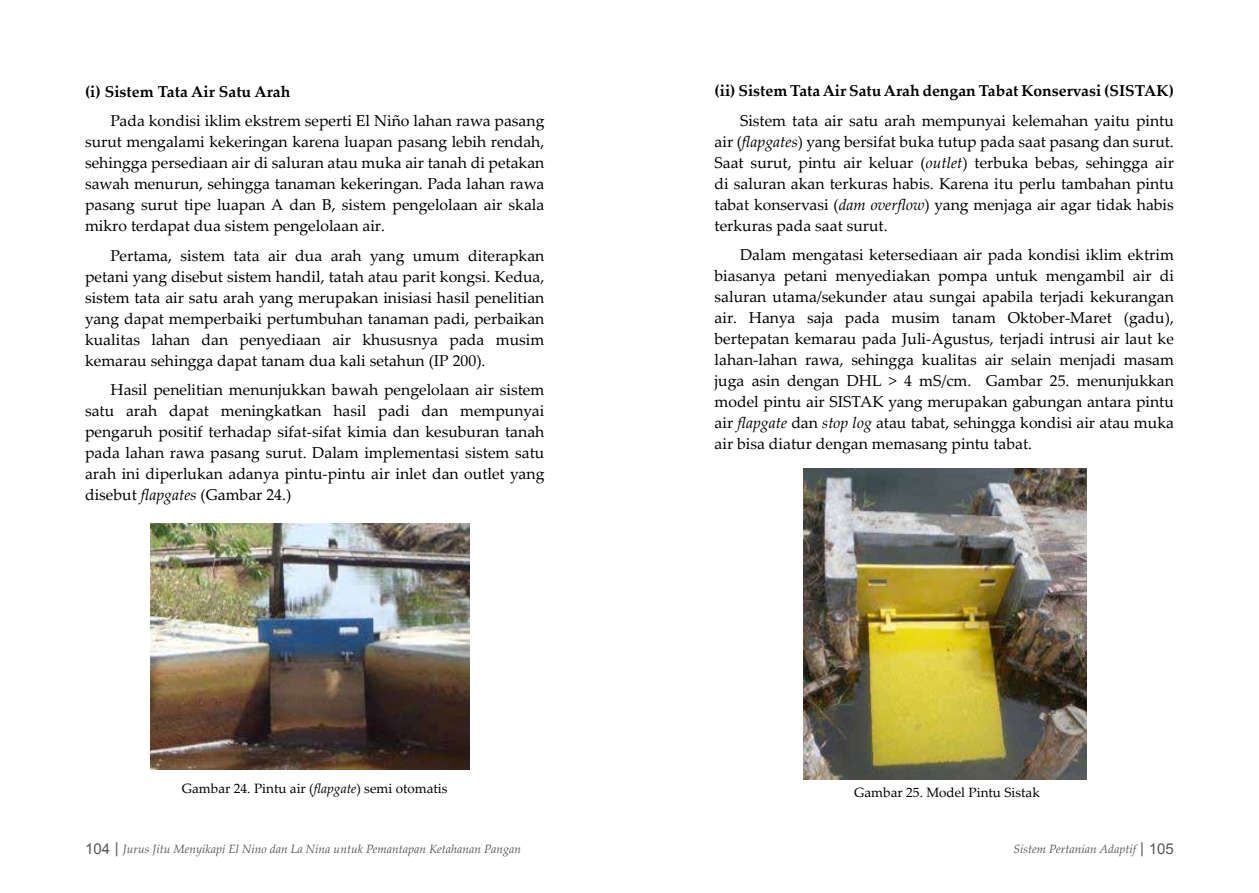
<style>
.page{position:relative;width:1259px;height:893px;background:#fff}
.page>*{position:absolute;margin:0;border:0;box-sizing:border-box;transform-origin:0 0}
.t1{font:15.75px/21px "Palatino Linotype";color:#000;text-align:justify}
.t2{font:700 15.75px "Palatino Linotype";color:#000}
.t3{font:13.5px "Palatino Linotype";color:#000}
.t4{font:italic 12px "Palatino Linotype";color:#58595b}
.s1{font-style:italic}
.s2{font-family:"Arial";font-style:normal;font-size:15px}
</style>
<div class="page">
<img style="left:150px;top:524px;width:320px;height:245px">
<img style="left:804px;top:468px;width:282px;height:312px">
<p class="t2" style="left:85px;top:80px;width:207px">(i) Sistem Tata Air Satu Arah</p>
<p class="t1" style="left:85px;top:110px;width:461px;text-indent:26px">Pada kondisi iklim ekstrem seperti El Niño lahan rawa pasang surut mengalami kekeringan karena luapan pasang lebih rendah, sehingga persediaan air di saluran atau muka air tanah di petakan sawah menurun, sehingga tanaman kekeringan. Pada lahan rawa pasang surut tipe luapan A dan B, sistem pengelolaan air skala mikro terdapat dua sistem pengelolaan air.</p>
<p class="t1" style="left:85px;top:244px;width:461px;text-indent:26px">Pertama, sistem tata air dua arah yang umum diterapkan petani yang disebut sistem handil, tatah atau parit kongsi. Kedua, sistem tata air satu arah yang merupakan inisiasi hasil penelitian yang dapat memperbaiki pertumbuhan tanaman padi, perbaikan kualitas lahan dan penyediaan air khususnya pada musim kemarau sehingga dapat tanam dua kali setahun (IP 200).</p>
<p class="t1" style="left:85px;top:379px;width:461px;text-indent:26px">Hasil penelitian menunjukkan bawah pengelolaan air sistem satu arah dapat meningkatkan hasil padi dan mempunyai pengaruh positif terhadap sifat-sifat kimia dan kesuburan tanah pada lahan rawa pasang surut. Dalam implementasi sistem satu arah ini diperlukan adanya pintu-pintu air inlet dan outlet yang disebut <span class="s1">flapgates</span> (Gambar 24.)</p>
<p class="t2" style="left:714px;top:80px;width:461px">(ii) Sistem Tata Air Satu Arah dengan Tabat Konservasi (SISTAK)</p>
<p class="t1" style="left:714px;top:110px;width:461px;text-indent:26px">Sistem tata air satu arah mempunyai kelemahan yaitu pintu air (<span class="s1">flapgates</span>) yang bersifat buka tutup pada saat pasang dan surut.<br>Saat surut, pintu air keluar (<span class="s1">outlet</span>) terbuka bebas, sehingga air di saluran akan terkuras habis. Karena itu perlu tambahan pintu tabat konservasi (<span class="s1">dam overflow</span>) yang menjaga air agar tidak habis terkuras pada saat surut.</p>
<p class="t1" style="left:714px;top:244px;width:461px;text-indent:26px">Dalam mengatasi ketersediaan air pada kondisi iklim ektrim biasanya petani menyediakan pompa untuk mengambil air di saluran utama/sekunder atau sungai apabila terjadi kekurangan air. Hanya saja pada musim tanam Oktober-Maret (gadu), bertepatan kemarau pada Juli-Agustus, terjadi intrusi air laut ke lahan-lahan rawa, sehingga kualitas air selain menjadi masam juga asin dengan DHL &gt; 4 mS/cm. Gambar 25. menunjukkan model pintu air SISTAK yang merupakan gabungan antara pintu air <span class="s1">flapgate</span> dan <span class="s1">stop log</span> atau tabat, sehingga kondisi air atau muka air bisa diatur dengan memasang pintu tabat.</p>
<p class="t3" style="left:182px;top:779px;width:267px">Gambar 24. Pintu air (<span class="s1">flapgate</span>) semi otomatis</p>
<p class="t3" style="left:854px;top:783px;width:187px">Gambar 25. Model Pintu Sistak</p>
<p class="t4" style="left:85px;top:840px;width:438px"><span class="s2">104 |</span> Jurus Jitu Menyikapi El Nino dan La Nina untuk Pemantapan Ketahanan Pangan</p>
<p class="t4" style="left:1013px;top:840px;width:162px">Sistem Pertanian Adaptif <span class="s2">| 105</span></p>
</div>
